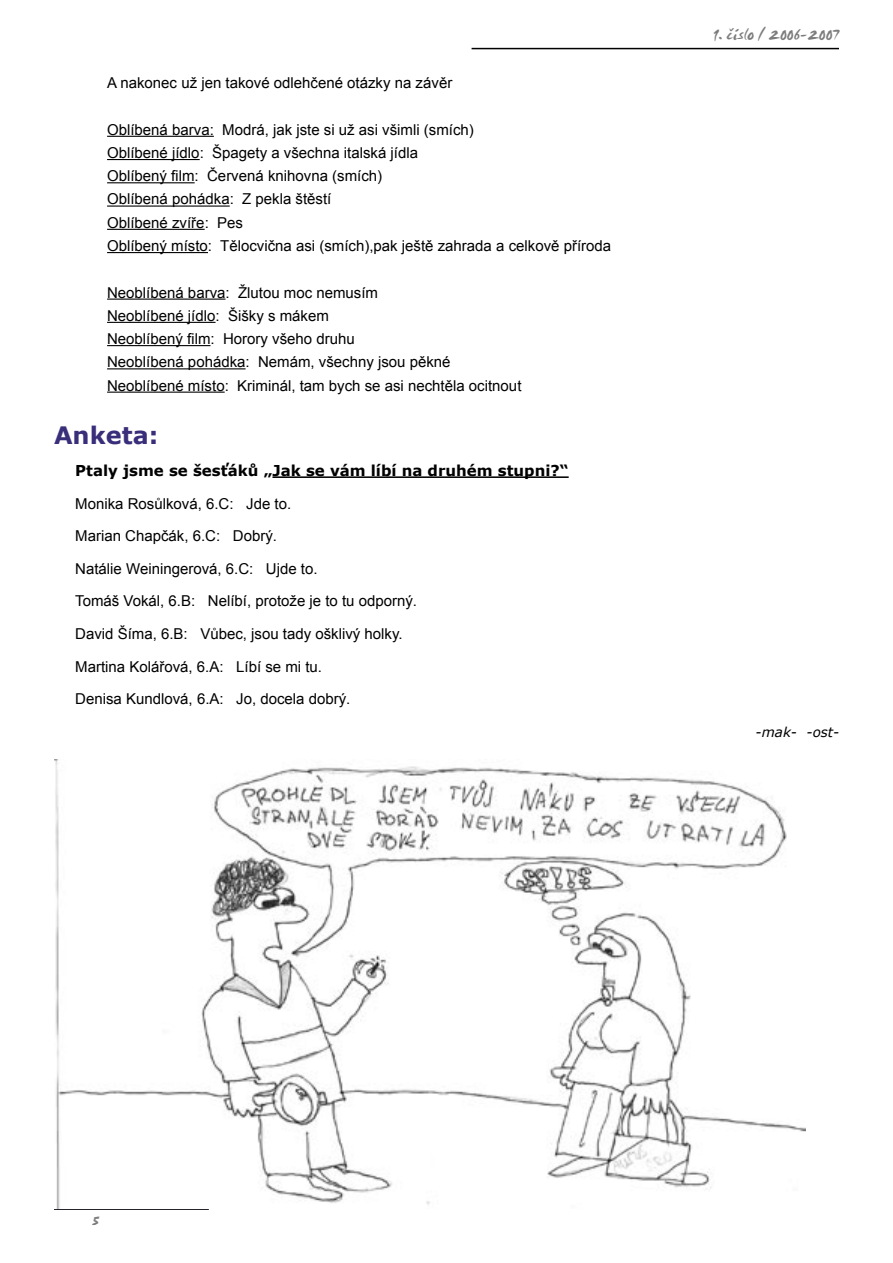
<style>
.page{position:relative;width:893px;height:1263px;background:#fff}
.page>*{position:absolute;margin:0;border:0;box-sizing:border-box;transform-origin:0 0}
.Nadpis_článku{font:700 24px "Verdana";color:#392e7a}
.t1{font:18px "Smudger LET Plain 10";color:#7c7c7c}
.t2{font:15px "Arial";color:#000}
.Úvodník{font:700 15px "Verdana";color:#000}
.Podpis{font:italic 13.5px "Verdana";color:#000}
</style>
<div class="page">
<hr style="left:54px;top:1208px;width:155px;height:2px;background:#000">
<hr style="left:472px;top:48px;width:367px;height:1px;background:#000">
<hr style="left:107px;top:136px;width:107px;height:1px;background:#000">
<hr style="left:107px;top:159px;width:93px;height:1px;background:#000">
<hr style="left:107px;top:182px;width:88px;height:1px;background:#000">
<hr style="left:107px;top:205px;width:123px;height:2px;background:#000">
<hr style="left:107px;top:229px;width:98px;height:1px;background:#000">
<hr style="left:107px;top:252px;width:101px;height:1px;background:#000">
<hr style="left:107px;top:299px;width:119px;height:1px;background:#000">
<hr style="left:107px;top:322px;width:109px;height:1px;background:#000">
<hr style="left:107px;top:345px;width:103px;height:1px;background:#000">
<hr style="left:107px;top:368px;width:139px;height:1px;background:#000">
<hr style="left:107px;top:392px;width:118px;height:1px;background:#000">
<hr style="left:272px;top:476px;width:297px;height:2px;background:#000">
<img style="left:54px;top:759px;width:751px;height:450px">
<p class="t2" style="left:107px;top:73px;width:347px">A nakonec už jen takové odlehčené otázky na závěr</p>
<p class="t2" style="left:107px;top:120px;width:368px">Oblíbená barva: Modrá, jak jste si už asi všimli (smích)</p>
<p class="t2" style="left:107px;top:143px;width:313px">Oblíbené jídlo: Špagety a všechna italská jídla</p>
<p class="t2" style="left:107px;top:166px;width:277px">Oblíbený film: Červená knihovna (smích)</p>
<p class="t2" style="left:107px;top:189px;width:226px">Oblíbená pohádka: Z pekla štěstí</p>
<p class="t2" style="left:107px;top:213px;width:137px">Oblíbené zvíře: Pes</p>
<p class="t2" style="left:107px;top:236px;width:506px">Oblíbený místo: Tělocvična asi (smích),pak ještě zahrada a celkově příroda</p>
<p class="t2" style="left:107px;top:282px;width:272px">Neoblíbená barva: Žlutou moc nemusím</p>
<p class="t2" style="left:107px;top:306px;width:223px">Neoblíbené jídlo: Šišky s mákem</p>
<p class="t2" style="left:107px;top:329px;width:249px">Neoblíbený film: Horory všeho druhu</p>
<p class="t2" style="left:107px;top:352px;width:345px">Neoblíbená pohádka: Nemám, všechny jsou pěkné</p>
<p class="t2" style="left:107px;top:375px;width:416px">Neoblíbené místo: Kriminál, tam bych se asi nechtěla ocitnout</p>
<p class="Nadpis_článku" style="left:54px;top:420px;width:106px">Anketa:</p>
<p class="Úvodník" style="left:75px;top:461px;width:495px">Ptaly jsme se šesťáků „Jak se vám líbí na druhém stupni?“</p>
<p class="t2" style="left:75px;top:494px;width:217px">Monika Rosůlková, 6.C: Jde to.</p>
<p class="t2" style="left:75px;top:526px;width:203px">Marian Chapčák, 6.C: Dobrý.</p>
<p class="t2" style="left:75px;top:559px;width:244px">Natálie Weiningerová, 6.C: Ujde to.</p>
<p class="t2" style="left:75px;top:591px;width:343px">Tomáš Vokál, 6.B: Nelíbí, protože je to tu odporný.</p>
<p class="t2" style="left:75px;top:624px;width:329px">David Šíma, 6.B: Vůbec, jsou tady ošklivý holky.</p>
<p class="t2" style="left:75px;top:656px;width:248px">Martina Kolářová, 6.A: Líbí se mi tu.</p>
<p class="t2" style="left:75px;top:689px;width:277px">Denisa Kundlová, 6.A: Jo, docela dobrý.</p>
<p class="t1" style="left:713px;top:23px;width:127px">1. číslo / 2006-2007</p>
<p class="Podpis" style="left:756px;top:723px;width:85px">-mak- -ost-</p>
<p class="t1" style="left:92px;top:1209px;width:9px">5</p>
</div>
